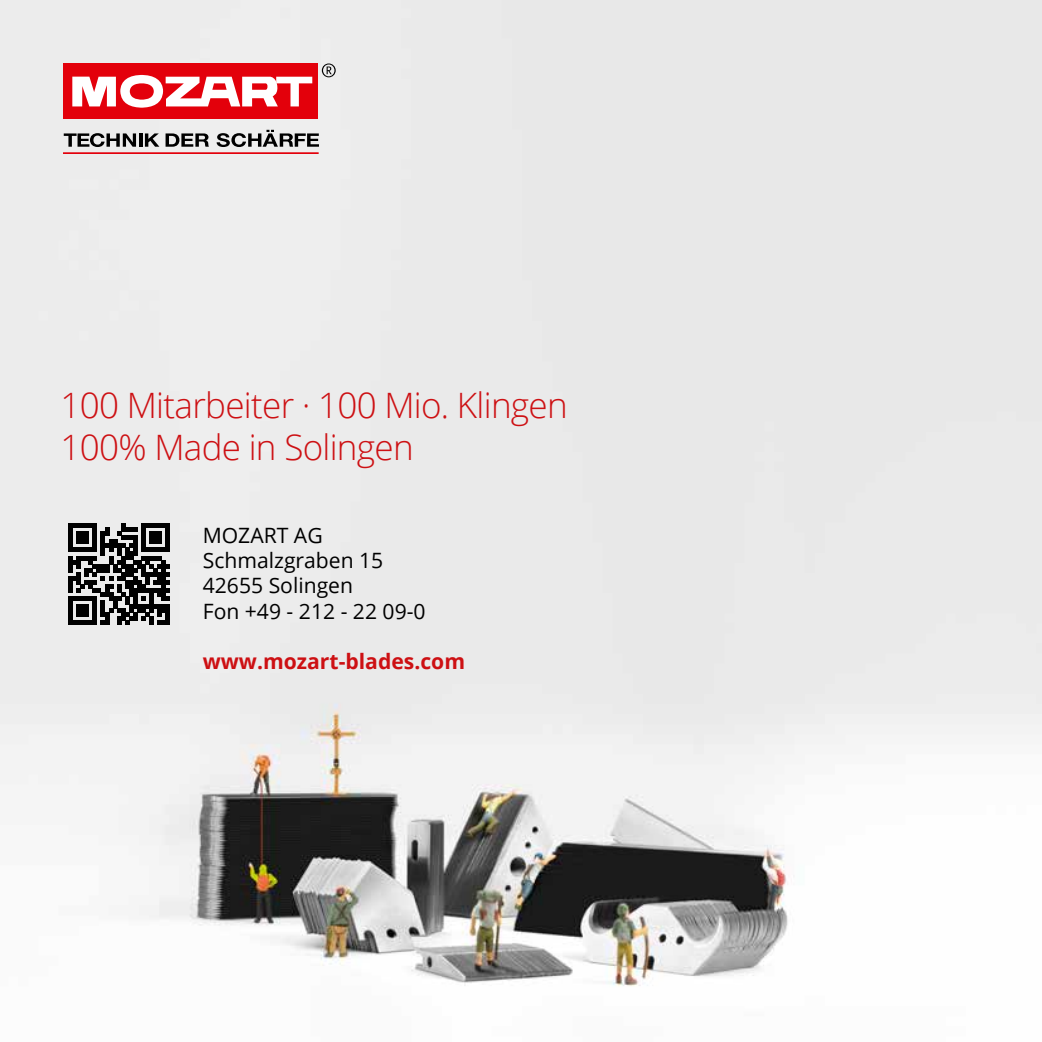
<style>
.page{position:relative;width:1042px;height:1042px;background:#fff}
.page>*{position:absolute;margin:0;border:0;box-sizing:border-box;transform-origin:0 0}
.t1{font:300 35px/42px "Open Sans";letter-spacing:-.02em;color:#cd1013}
.t2{font:21.18px/25.4px "Open Sans";color:#000}
.t3{font:700 21.18px "Open Sans";color:#cd1013}
</style>
<div class="page">
<img style="left:0;top:0;width:1042px;height:987px">
<svg style="left:322px;top:63px;width:14px;height:14px"></svg>
<div style="left:64px;top:63px;width:254px;height:55px;background:#e3000b"></div>
<svg style="left:72px;top:75px;width:240px;height:33px"></svg>
<hr style="left:63px;top:152px;width:256px;height:1px;background:#e3000b">
<svg style="left:64px;top:133px;width:72px;height:14px"></svg>
<hr style="left:139px;top:133px;width:3px;height:14px;background:#000">
<svg style="left:145px;top:133px;width:14px;height:14px"></svg>
<svg style="left:166px;top:133px;width:43px;height:14px"></svg>
<svg style="left:217px;top:130px;width:102px;height:17px;background:#8d8d8d"></svg>
<svg style="left:69px;top:524px;width:100px;height:100px;background:#535353"></svg>
<h1 class="t1" style="left:61px;top:383px;width:509px">100 Mitarbeiter · 100 Mio. Klingen<br>100% Made in Solingen</h1>
<p class="t2" style="left:203px;top:521px;width:224px">MOZART AG<br>Schmalzgraben 15<br>42655 Solingen<br>Fon +49 - 212 - 22 09-0</p>
<p class="t3" style="left:203px;top:646px;width:264px">www.mozart-blades.com</p>
</div>
